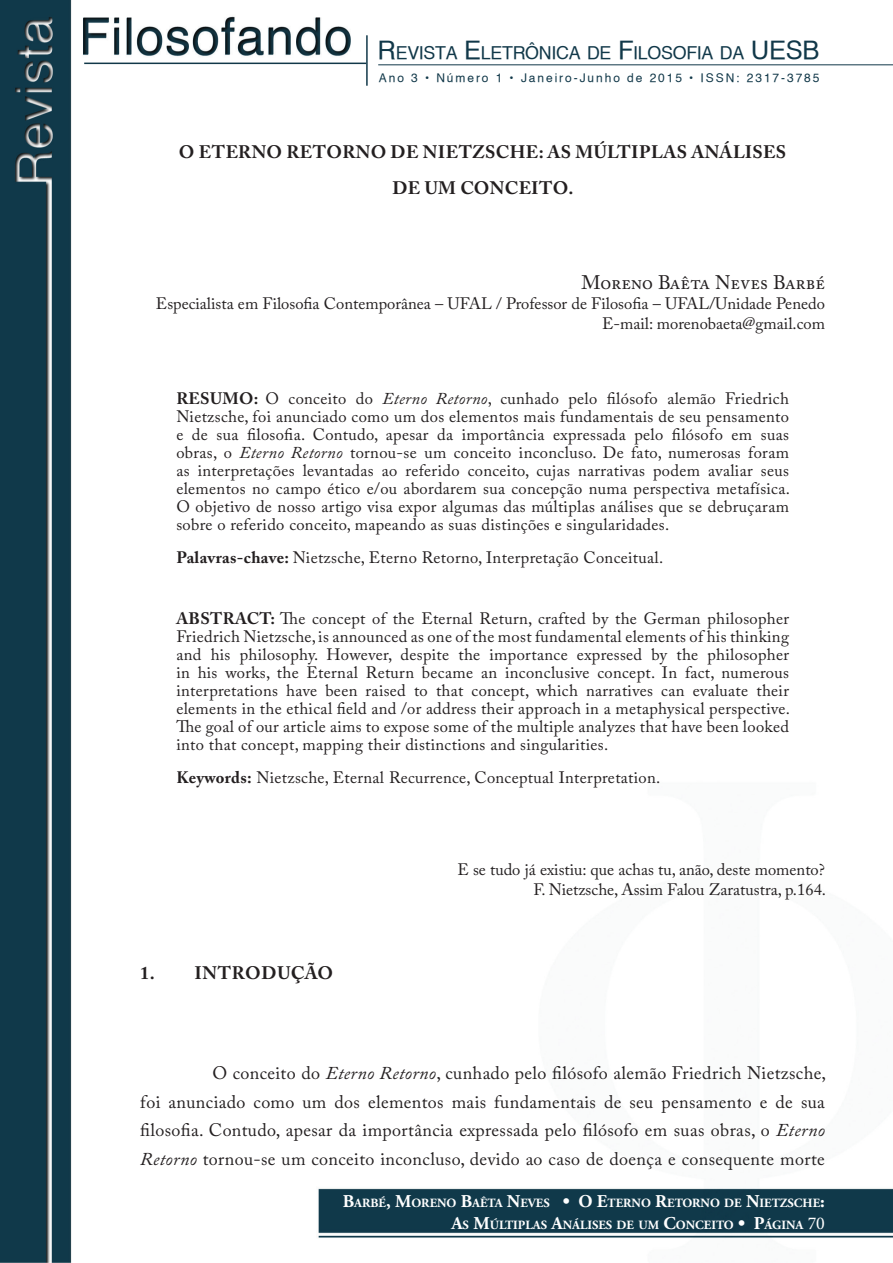
<style>
.page{position:relative;width:893px;height:1263px;background:#fff}
.page>*{position:absolute;margin:0;border:0;box-sizing:border-box;transform-origin:0 0}
.t1{font:19.5px "Adobe Caslon Pro";color:#231f20}
.t2{font:18px/28.5px "Adobe Caslon Pro";letter-spacing:.02em;color:#231f20;text-align:justify}
.t3{font:700 18px/35.7px "Adobe Caslon Pro";letter-spacing:.02em;color:#231f20;text-align:center}
.t4{font:17.85px "Helvetica";letter-spacing:-.015em;color:#113849}
.t5{font:16.5px/18px "Adobe Caslon Pro";letter-spacing:.02em;color:#231f20;text-align:justify}
.t6{font:16.5px/19.8px "Adobe Caslon Pro";color:#231f20;text-align:right}
.t7{font:700 12.6px/21.6px "Adobe Garamond Pro";color:#fff;text-align:right}
.t8{font:12px "Helvetica";letter-spacing:.16em;color:#113849}
.s1{font-size:25.5px}
.s2{font-weight:700}
.s3{font-style:italic}
.s4{font-size:18px}
.s5{font-family:"Minion Pro";font-weight:400;font-size:18px}
</style>
<div class="page">
<img style="left:0;top:0;width:893px;height:1263px">
<hr style="left:84px;top:63px;width:282px;height:1px;background:#113849">
<hr style="left:366px;top:35px;width:2px;height:51px;background:#113849">
<hr style="left:378px;top:65px;width:515px;height:1px;background:#113849">
<p class="t4" style="left:378px;top:42px;width:443px"><span class="s1">R</span>EVISTA <span class="s1">E</span>LETRÔNICA DE <span class="s1">F</span>ILOSOFIA DA <span class="s1">UESB</span></p>
<p class="t8" style="left:379px;top:70px;width:442px">Ano 3 • Número 1 • Janeiro-Junho de 2015 • ISSN: 2317-3785</p>
<p class="t3" style="left:179px;top:134px;width:609px">O ETERNO RETORNO DE NIETZSCHE: AS MÚLTIPLAS ANÁLISES<br>DE UM CONCEITO.</p>
<p class="t1" style="left:581px;top:271px;width:245px">Moreno Baêta Neves Barbé</p>
<p class="t6" style="left:156px;top:293px;width:670px">Especialista em Filosofia Contemporânea – UFAL / Professor de Filosofia – UFAL/Unidade Penedo<br>E-mail: morenobaeta@gmail.com</p>
<p class="t5" style="left:176px;top:389px;width:615px"><span class="s2">RESUMO:</span> O conceito do <span class="s3">Eterno Retorno</span>, cunhado pelo filósofo alemão Friedrich Nietzsche, foi anunciado como um dos elementos mais fundamentais de seu pensamento e de sua filosofia. Contudo, apesar da importância expressada pelo filósofo em suas obras, o <span class="s3">Eterno Retorno</span> tornou-se um conceito inconcluso. De fato, numerosas foram as interpretações levantadas ao referido conceito, cujas narrativas podem avaliar seus elementos no campo ético e/ou abordarem sua concepção numa perspectiva metafísica.<br>O objetivo de nosso artigo visa expor algumas das múltiplas análises que se debruçaram sobre o referido conceito, mapeando as suas distinções e singularidades.</p>
<p class="t5" style="left:176px;top:548px;width:488px"><span class="s2">Palavras-chave:</span> Nietzsche, Eterno Retorno, Interpretação Conceitual.</p>
<p class="t5" style="left:176px;top:609px;width:615px"><span class="s2">ABSTRACT:</span> The concept of the Eternal Return, crafted by the German philosopher Friedrich Nietzsche, is announced as one of the most fundamental elements of his thinking and his philosophy. However, despite the importance expressed by the philosopher in his works, the Eternal Return became an inconclusive concept. In fact, numerous interpretations have been raised to that concept, which narratives can evaluate their elements in the ethical field and /or address their approach in a metaphysical perspective.<br>The goal of our article aims to expose some of the multiple analyzes that have been looked into that concept, mapping their distinctions and singularities.</p>
<p class="t5" style="left:176px;top:768px;width:486px"><span class="s2">Keywords:</span> Nietzsche, Eternal Recurrence, Conceptual Interpretation.</p>
<p class="t3" style="left:140px;top:955px;width:194px">1. INTRODUÇÃO</p>
<p class="t6" style="left:457px;top:859px;width:370px">E se tudo já existiu: que achas tu, anão, deste momento?<br>F. Nietzsche, Assim Falou Zaratustra, p.164.</p>
<p class="t2" style="left:140px;top:1059px;width:687px;text-indent:72px">O conceito do <span class="s3">Eterno Retorno</span>, cunhado pelo filósofo alemão Friedrich Nietzsche, foi anunciado como um dos elementos mais fundamentais de seu pensamento e de sua filosofia. Contudo, apesar da importância expressada pelo filósofo em suas obras, o <span class="s3">Eterno Retorno</span> tornou-se um conceito inconcluso, devido ao caso de doença e consequente morte</p>
<p class="t7" style="left:343px;top:1192px;width:484px"><span class="s4">B</span>ARBÉ<span class="s4">, M</span>ORENO <span class="s4">B</span>AÊTA <span class="s4">N</span>EVES <span class="s4">• O E</span>TERNO <span class="s4">R</span>ETORNO DE <span class="s4">N</span>IETZSCHE<span class="s4">:<br>A</span>S <span class="s4">M</span>ÚLTIPLAS <span class="s4">A</span>NÁLISES DE UM <span class="s4">C</span>ONCEITO <span class="s4">• P</span>ÁGINA <span class="s5">70</span></p>
</div>
